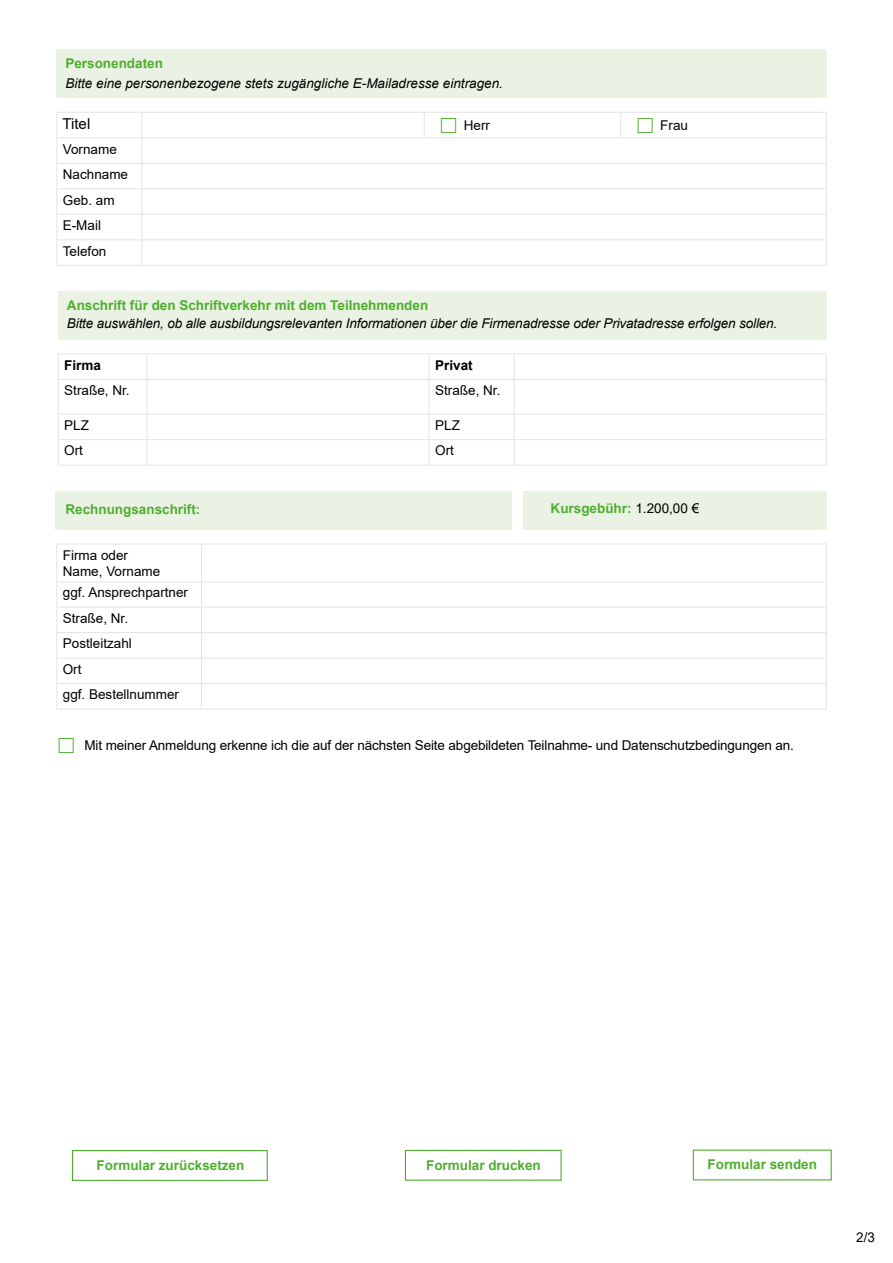
<style>
.page{position:relative;width:893px;height:1263px;background:#fff}
.page>*{position:absolute;margin:0;border:0;box-sizing:border-box;transform-origin:0 0}
.t1{font:15px "Arial";color:#000}
.Text_Grundtext{font:13.5px/16.2px "Arial";color:#000}
.t2{font:italic 13.5px/19.5px "Arial";letter-spacing:-.01em;color:#000}
.t3{font:700 13.5px "Arial";color:#50ae2f}
._01_Überschriften_D_-_Unter-Überschrift_s{font:13.5px "Arial";color:#000}
.t4{font:700 13.5px "Arial";color:#000}
.s1{font-weight:700;font-style:normal;color:#50ae2f}
.s2{font-weight:400;color:#000}
</style>
<div class="page">
<div style="left:55px;top:491px;width:457px;height:39px;background:#eaf3e3"></div>
<div style="left:56px;top:49px;width:771px;height:48px;background:#eaf3e3"></div>
<div style="left:59px;top:292px;width:768px;height:48px;background:#eaf3e3"></div>
<hr style="left:56px;top:163px;width:86px;height:1px;background:#e3e3e3">
<hr style="left:142px;top:163px;width:282px;height:1px;background:#e3e3e3">
<hr style="left:424px;top:163px;width:197px;height:1px;background:#e3e3e3">
<hr style="left:621px;top:163px;width:206px;height:1px;background:#e3e3e3">
<hr style="left:56px;top:188px;width:86px;height:1px;background:#e3e3e3">
<hr style="left:142px;top:188px;width:282px;height:1px;background:#e3e3e3">
<hr style="left:424px;top:188px;width:197px;height:1px;background:#e3e3e3">
<hr style="left:621px;top:188px;width:206px;height:1px;background:#e3e3e3">
<hr style="left:56px;top:214px;width:86px;height:1px;background:#e3e3e3">
<hr style="left:142px;top:214px;width:282px;height:1px;background:#e3e3e3">
<hr style="left:424px;top:214px;width:197px;height:1px;background:#e3e3e3">
<hr style="left:621px;top:214px;width:206px;height:1px;background:#e3e3e3">
<hr style="left:56px;top:239px;width:86px;height:1px;background:#e3e3e3">
<hr style="left:142px;top:239px;width:282px;height:1px;background:#e3e3e3">
<hr style="left:424px;top:239px;width:197px;height:1px;background:#e3e3e3">
<hr style="left:621px;top:239px;width:206px;height:1px;background:#e3e3e3">
<hr style="left:56px;top:265px;width:86px;height:1px;background:#e3e3e3">
<hr style="left:142px;top:265px;width:282px;height:1px;background:#e3e3e3">
<hr style="left:424px;top:265px;width:197px;height:1px;background:#e3e3e3">
<hr style="left:621px;top:265px;width:206px;height:1px;background:#e3e3e3">
<hr style="left:56px;top:112px;width:86px;height:1px;background:#e3e3e3">
<svg style="left:56px;top:113px;width:1px;height:152px"></svg>
<hr style="left:142px;top:112px;width:282px;height:1px;background:#e3e3e3">
<svg style="left:141px;top:113px;width:1px;height:152px"></svg>
<hr style="left:424px;top:112px;width:197px;height:1px;background:#e3e3e3">
<svg style="left:424px;top:113px;width:1px;height:24px"></svg>
<hr style="left:621px;top:112px;width:206px;height:1px;background:#e3e3e3">
<svg style="left:620px;top:113px;width:1px;height:24px"></svg>
<svg style="left:826px;top:113px;width:1px;height:152px"></svg>
<hr style="left:56px;top:137px;width:86px;height:1px;background:#e3e3e3">
<hr style="left:142px;top:137px;width:282px;height:1px;background:#e3e3e3">
<hr style="left:424px;top:137px;width:197px;height:1px;background:#e3e3e3">
<hr style="left:621px;top:137px;width:206px;height:1px;background:#e3e3e3">
<hr style="left:58px;top:380px;width:1px;height:34px;background:#e3e3e3">
<hr style="left:146px;top:380px;width:1px;height:34px;background:#e3e3e3">
<hr style="left:429px;top:380px;width:1px;height:34px;background:#e3e3e3">
<hr style="left:514px;top:380px;width:1px;height:34px;background:#e3e3e3">
<hr style="left:826px;top:380px;width:1px;height:34px;background:#e3e3e3">
<hr style="left:58px;top:414px;width:89px;height:1px;background:#e3e3e3">
<hr style="left:147px;top:414px;width:282px;height:1px;background:#e3e3e3">
<hr style="left:429px;top:414px;width:85px;height:1px;background:#e3e3e3">
<hr style="left:514px;top:414px;width:313px;height:1px;background:#e3e3e3">
<hr style="left:58px;top:439px;width:89px;height:1px;background:#e3e3e3">
<svg style="left:58px;top:415px;width:1px;height:50px"></svg>
<hr style="left:147px;top:439px;width:282px;height:1px;background:#e3e3e3">
<svg style="left:146px;top:415px;width:1px;height:50px"></svg>
<hr style="left:429px;top:439px;width:85px;height:1px;background:#e3e3e3">
<svg style="left:429px;top:415px;width:1px;height:50px"></svg>
<hr style="left:514px;top:439px;width:313px;height:1px;background:#e3e3e3">
<svg style="left:514px;top:415px;width:1px;height:50px"></svg>
<svg style="left:826px;top:415px;width:1px;height:50px"></svg>
<hr style="left:58px;top:465px;width:89px;height:1px;background:#e3e3e3">
<hr style="left:147px;top:465px;width:282px;height:1px;background:#e3e3e3">
<hr style="left:429px;top:465px;width:85px;height:1px;background:#e3e3e3">
<hr style="left:514px;top:465px;width:313px;height:1px;background:#e3e3e3">
<hr style="left:58px;top:353px;width:89px;height:1px;background:#e3e3e3">
<svg style="left:58px;top:354px;width:1px;height:25px"></svg>
<hr style="left:147px;top:353px;width:282px;height:1px;background:#e3e3e3">
<svg style="left:146px;top:354px;width:1px;height:25px"></svg>
<hr style="left:429px;top:353px;width:85px;height:1px;background:#e3e3e3">
<svg style="left:429px;top:354px;width:1px;height:25px"></svg>
<hr style="left:514px;top:353px;width:313px;height:1px;background:#e3e3e3">
<svg style="left:514px;top:354px;width:1px;height:25px"></svg>
<svg style="left:826px;top:354px;width:1px;height:25px"></svg>
<hr style="left:58px;top:379px;width:89px;height:1px;background:#e3e3e3">
<hr style="left:147px;top:379px;width:282px;height:1px;background:#e3e3e3">
<hr style="left:429px;top:379px;width:85px;height:1px;background:#e3e3e3">
<hr style="left:514px;top:379px;width:313px;height:1px;background:#e3e3e3">
<hr style="left:56px;top:607px;width:145px;height:1px;background:#e3e3e3">
<hr style="left:201px;top:607px;width:626px;height:1px;background:#e3e3e3">
<hr style="left:56px;top:632px;width:145px;height:1px;background:#e3e3e3">
<hr style="left:201px;top:632px;width:626px;height:1px;background:#e3e3e3">
<hr style="left:56px;top:658px;width:145px;height:1px;background:#e3e3e3">
<hr style="left:201px;top:658px;width:626px;height:1px;background:#e3e3e3">
<hr style="left:56px;top:683px;width:145px;height:1px;background:#e3e3e3">
<svg style="left:56px;top:583px;width:1px;height:126px"></svg>
<hr style="left:201px;top:683px;width:626px;height:1px;background:#e3e3e3">
<svg style="left:201px;top:583px;width:1px;height:126px"></svg>
<svg style="left:826px;top:583px;width:1px;height:126px"></svg>
<hr style="left:56px;top:709px;width:145px;height:1px;background:#e3e3e3">
<hr style="left:201px;top:709px;width:626px;height:1px;background:#e3e3e3">
<hr style="left:56px;top:543px;width:145px;height:1px;background:#e3e3e3">
<hr style="left:56px;top:544px;width:1px;height:38px;background:#e3e3e3">
<hr style="left:201px;top:543px;width:626px;height:1px;background:#e3e3e3">
<hr style="left:201px;top:544px;width:1px;height:38px;background:#e3e3e3">
<hr style="left:826px;top:544px;width:1px;height:38px;background:#e3e3e3">
<hr style="left:56px;top:582px;width:145px;height:1px;background:#e3e3e3">
<hr style="left:201px;top:582px;width:626px;height:1px;background:#e3e3e3">
<div style="left:523px;top:491px;width:304px;height:39px;background:#eaf3e3"></div>
<div style="left:405px;top:1150px;width:157px;height:31px;border:1px solid #50ae2f"></div>
<div style="left:72px;top:1150px;width:196px;height:31px;border:1px solid #50ae2f"></div>
<p class="t2" style="left:65px;top:54px;width:439px"><span class="s1">Personendaten<br></span>Bitte eine personenbezogene stets zugängliche E-Mailadresse eintragen.</p>
<p class="t1" style="left:63px;top:114px;width:29px">Titel</p>
<p class="Text_Grundtext" style="left:464px;top:117px;width:28px">Herr</p>
<p class="Text_Grundtext" style="left:660px;top:117px;width:29px">Frau</p>
<p class="Text_Grundtext" style="left:63px;top:141px;width:56px">Vorname</p>
<p class="Text_Grundtext" style="left:63px;top:166px;width:67px">Nachname</p>
<p class="Text_Grundtext" style="left:63px;top:192px;width:53px">Geb. am</p>
<p class="Text_Grundtext" style="left:63px;top:217px;width:40px">E-Mail</p>
<p class="Text_Grundtext" style="left:63px;top:243px;width:45px">Telefon</p>
<p class="t2" style="left:67px;top:296px;width:712px;line-height:18px"><span class="s1">Anschrift für den Schriftverkehr mit dem Teilnehmenden<br></span>Bitte auswählen, ob alle ausbildungsrelevanten Informationen über die Firmenadresse oder Privatadresse erfolgen sollen.</p>
<p class="t4" style="left:64px;top:355px;width:38px">Firma</p>
<p class="t4" style="left:435px;top:355px;width:39px">Privat</p>
<p class="Text_Grundtext" style="left:64px;top:382px;width:67px">Straße, Nr.</p>
<p class="Text_Grundtext" style="left:435px;top:382px;width:67px">Straße, Nr.</p>
<p class="Text_Grundtext" style="left:64px;top:417px;width:26px">PLZ</p>
<p class="Text_Grundtext" style="left:435px;top:417px;width:26px">PLZ</p>
<p class="Text_Grundtext" style="left:64px;top:443px;width:20px">Ort</p>
<p class="Text_Grundtext" style="left:435px;top:443px;width:20px">Ort</p>
<p class="t3" style="left:551px;top:498px;width:150px">Kursgebühr: <span class="s2">1.200,00 €</span></p>
<p class="t3" style="left:65px;top:499px;width:137px">Rechnungsanschrift:</p>
<p class="Text_Grundtext" style="left:63px;top:547px;width:99px">Firma oder<br>Name, Vorname</p>
<p class="Text_Grundtext" style="left:63px;top:584px;width:127px">ggf. Ansprechpartner</p>
<p class="Text_Grundtext" style="left:63px;top:610px;width:67px">Straße, Nr.</p>
<p class="Text_Grundtext" style="left:63px;top:635px;width:71px">Postleitzahl</p>
<h1 class="_01_Überschriften_D_-_Unter-Überschrift_s" style="left:63px;top:660px;width:20px">Ort</h1>
<h1 class="_01_Überschriften_D_-_Unter-Überschrift_s" style="left:63px;top:685px;width:118px">ggf. Bestellnummer</h1>
<p class="Text_Grundtext" style="left:84px;top:737px;width:711px">Mit meiner Anmeldung erkenne ich die auf der nächsten Seite abgebildeten Teilnahme- und Datenschutzbedingungen an.</p>
<p class="t3" style="left:97px;top:1155px;width:149px">Formular zurücksetzen</p>
<p class="t3" style="left:426px;top:1155px;width:116px">Formular drucken</p>
<p class="t3" style="left:707px;top:1155px;width:111px">Formular senden</p>
<p class="Text_Grundtext" style="left:856px;top:1229px;width:20px">2/3</p>
</div>
